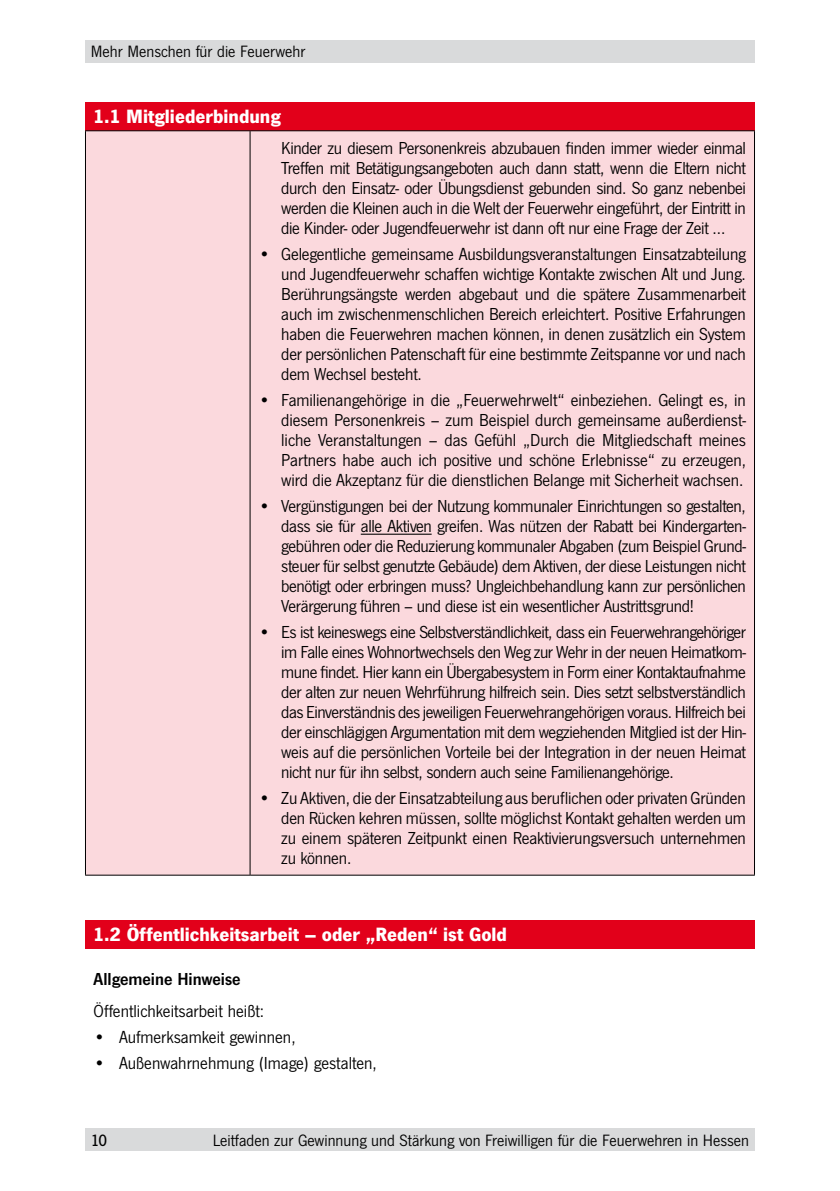
<style>
.page{position:relative;width:840px;height:1191px;background:#fff}
.page>*{position:absolute;margin:0;border:0;box-sizing:border-box;transform-origin:0 0}
.t1{font:700 20px "News Got T";color:#fff}
.t2{font:18px/20px "News Got T";letter-spacing:-.01em;color:#000;text-align:justify}
.t3{font:600 18px "News Got T";color:#000}
.t4{font:17px "News Got T";color:#000}
.t5{font:500 17px "News Got T";color:#000}
</style>
<div class="page">
<div style="left:85px;top:1128px;width:669px;height:23px;background:#d9dadb"></div>
<div style="left:85px;top:40px;width:669px;height:22px;background:#d9dadb"></div>
<div style="left:85px;top:102px;width:669px;height:28px;background:#e2001a"></div>
<div style="left:85px;top:920px;width:669px;height:28px;background:#e2001a"></div>
<div style="left:86px;top:131px;width:667px;height:743px;background:#fbd9dd"></div>
<hr style="left:85px;top:130px;width:165px;height:1px;background:#000">
<hr style="left:85px;top:131px;width:1px;height:743px;background:#000">
<hr style="left:250px;top:130px;width:504px;height:1px;background:#000">
<hr style="left:249px;top:131px;width:1px;height:743px;background:#000">
<hr style="left:753px;top:131px;width:1px;height:743px;background:#000">
<hr style="left:85px;top:874px;width:165px;height:1px;background:#000">
<hr style="left:250px;top:874px;width:504px;height:1px;background:#000">
<hr style="left:360px;top:533px;width:71px;height:2px;background:#000">
<p class="t4" style="left:91px;top:42px;width:216px">Mehr Menschen für die Feuerwehr</p>
<p class="t1" style="left:93px;top:104px;width:189px">1.1 Mitgliederbindung</p>
<p class="t2" style="left:281px;top:138px;width:466px">Kinder zu diesem Personenkreis abzubauen finden immer wieder einmal Treffen mit Betätigungsangeboten auch dann statt, wenn die Eltern nicht durch den Einsatz- oder Übungsdienst gebunden sind. So ganz nebenbei werden die Kleinen auch in die Welt der Feuerwehr eingeführt, der Eintritt in die Kinder- oder Jugendfeuerwehr ist dann oft nur eine Frage der Zeit …</p>
<p class="t2" style="left:281px;top:244px;width:466px;text-indent:-23px">• Gelegentliche gemeinsame Ausbildungsveranstaltungen Einsatzabteilung und Jugendfeuerwehr schaffen wichtige Kontakte zwischen Alt und Jung.<br>Berührungsängste werden abgebaut und die spätere Zusammenarbeit auch im zwischenmenschlichen Bereich erleichtert. Positive Erfahrungen haben die Feuerwehren machen können, in denen zusätzlich ein System der persönlichen Patenschaft für eine bestimmte Zeitspanne vor und nach dem Wechsel besteht.</p>
<p class="t2" style="left:281px;top:390px;width:466px;text-indent:-23px">• Familienangehörige in die „Feuerwehrwelt“ einbeziehen. Gelingt es, in diesem Personenkreis – zum Beispiel durch gemeinsame außerdienst&shy;liche Veranstaltungen – das Gefühl „Durch die Mitgliedschaft meines Partners habe auch ich positive und schöne Erlebnisse“ zu erzeugen, wird die Akzeptanz für die dienstlichen Belange mit Sicherheit wachsen.</p>
<p class="t2" style="left:281px;top:496px;width:466px;text-indent:-23px">• Vergünstigungen bei der Nutzung kommunaler Einrichtungen so gestalten, dass sie für alle Aktiven greifen. Was nützen der Rabatt bei Kindergarten&shy;gebühren oder die Reduzierung kommunaler Abgaben (zum Beispiel Grund&shy;steuer für selbst genutzte Gebäude) dem Aktiven, der diese Leistungen nicht benötigt oder erbringen muss? Ungleichbehandlung kann zur persönlichen Verärgerung führen – und diese ist ein wesentlicher Austrittsgrund!</p>
<p class="t2" style="left:281px;top:622px;width:466px;text-indent:-23px">• Es ist keineswegs eine Selbstverständlichkeit, dass ein Feuerwehrangehöriger im Falle eines Wohnortwechsels den Weg zur Wehr in der neuen Heimatkom&shy;mune findet. Hier kann ein Übergabesystem in Form einer Kontaktaufnahme der alten zur neuen Wehrführung hilfreich sein. Dies setzt selbstverständlich das Einverständnis des jeweiligen Feuerwehrangehörigen voraus. Hilfreich bei der einschlägigen Argumentation mit dem wegziehenden Mitglied ist der Hin&shy;weis auf die persönlichen Vorteile bei der Integration in der neuen Heimat nicht nur für ihn selbst, sondern auch seine Familienangehörige.</p>
<p class="t2" style="left:281px;top:788px;width:466px;text-indent:-23px">• Zu Aktiven, die der Einsatzabteilung aus beruflichen oder privaten Gründen den Rücken kehren müssen, sollte möglichst Kontakt gehalten werden um zu einem späteren Zeitpunkt einen Reaktivierungsversuch unternehmen zu können.</p>
<p class="t1" style="left:93px;top:922px;width:415px">1.2 Öffentlichkeitsarbeit – oder „Reden“ ist Gold</p>
<p class="t3" style="left:94px;top:968px;width:148px">Allgemeine Hinweise</p>
<p class="t2" style="left:94px;top:1000px;width:172px">Öffentlichkeitsarbeit heißt:</p>
<p class="t2" style="left:94px;top:1026px;width:203px">• Aufmerksamkeit gewinnen,</p>
<p class="t2" style="left:94px;top:1052px;width:284px">• Außenwahrnehmung (Image) gestalten,</p>
<p class="t5" style="left:91px;top:1130px;width:18px">10</p>
<p class="t4" style="left:212px;top:1130px;width:537px">Leitfaden zur Gewinnung und Stärkung von Freiwilligen für die Feuerwehren in Hessen</p>
</div>
